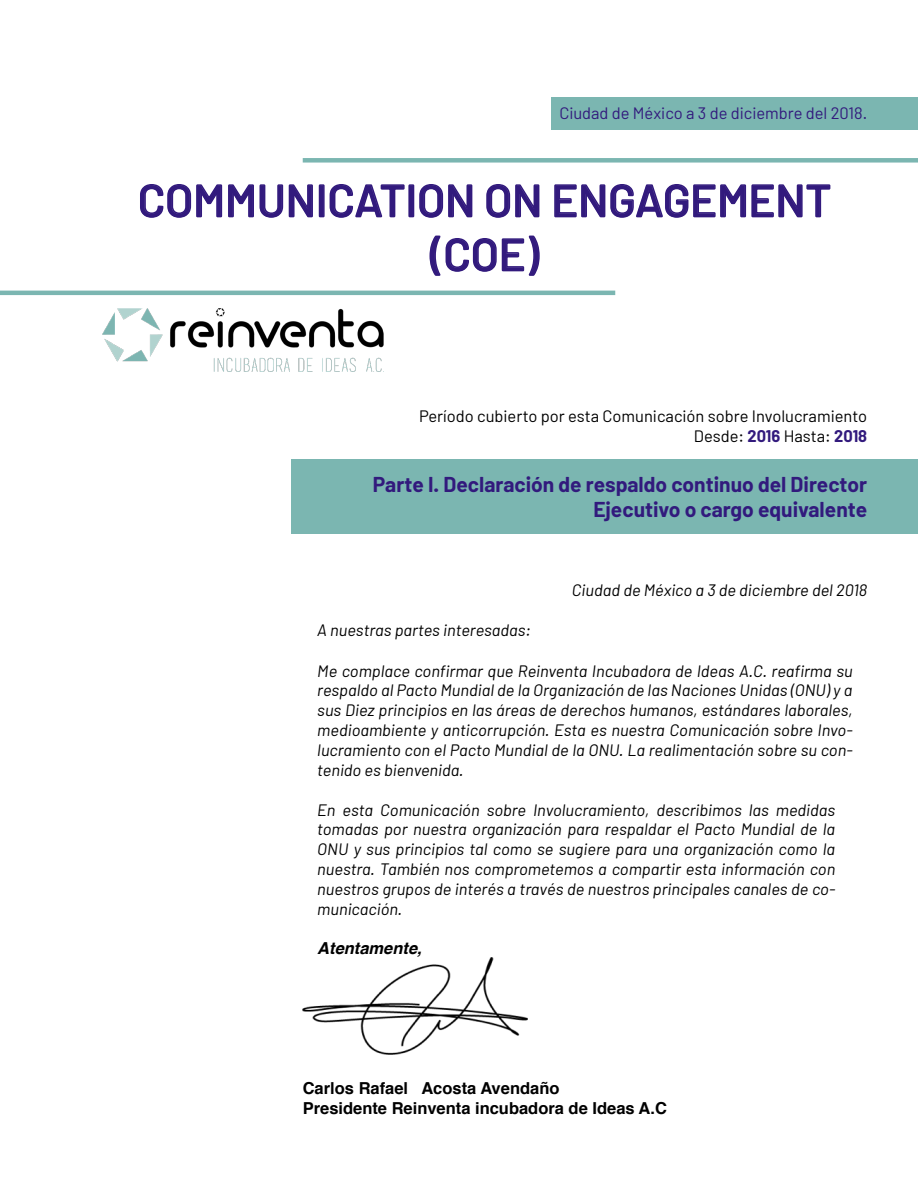
<style>
.page{position:relative;width:918px;height:1188px;background:#fff}
.page>*{position:absolute;margin:0;border:0;box-sizing:border-box;transform-origin:0 0}
.t1{font:500 45px/54px "Barlow";color:#321a7d;text-align:center}
.t2{font:700 21px/25.2px "Barlow";color:#321a7d;text-align:right}
.t3{font:italic 16.5px/19.8px "Barlow";color:#000;text-align:justify}
.t4{font:16.5px/19.8px "Barlow";color:#000;text-align:right}
.t5{font:700 16.5px/19.8px "Helvetica";color:#000}
.t6{font:16.5px "Barlow";color:#321a7d}
.t7{font:italic 700 16.5px "Helvetica";color:#000}
.s1{font-weight:700;color:#321a7d}
</style>
<div class="page">
<div style="left:551px;top:97px;width:367px;height:33px;background:#7bb6b1"></div>
<svg style="left:140px;top:184px;width:333px;height:34px"></svg>
<svg style="left:486px;top:184px;width:54px;height:34px"></svg>
<svg style="left:554px;top:184px;width:277px;height:34px"></svg>
<svg style="left:429px;top:235px;width:111px;height:41px"></svg>
<div style="left:303px;top:158px;width:615px;height:5px;background:#7bb6b1"></div>
<hr style="left:0;top:291px;width:615px;height:4px;background:#7bb6b1">
<img style="left:102px;top:308px;width:282px;height:63px">
<div style="left:291px;top:459px;width:627px;height:74px;background:#7bb6b1"></div>
<img style="left:303px;top:957px;width:224px;height:97px">
<p class="t6" style="left:559px;top:103px;width:309px">Ciudad de México a 3 de diciembre del 2018.</p>
<h1 class="t1" style="left:138px;top:172px;width:695px">COMMUNICATION ON ENGAGEMENT (COE)</h1>
<p class="t4" style="left:419px;top:405px;width:450px">Período cubierto por esta Comunicación sobre Involucramiento<br>Desde: <span class="s1">2016</span> Hasta: <span class="s1">2018</span></p>
<p class="t2" style="left:373px;top:471px;width:496px">Parte I. Declaración de respaldo continuo del Director<br>Ejecutivo o cargo equivalente</p>
<p class="t3" style="left:572px;top:580px;width:297px">Ciudad de México a 3 de diciembre del 2018</p>
<p class="t3" style="left:317px;top:620px;width:215px">A nuestras partes interesadas:</p>
<p class="t3" style="left:317px;top:660px;width:537px">Me complace confirmar que Reinventa Incubadora de Ideas A.C. reafirma su respaldo al Pacto Mundial de la Organización de las Naciones Unidas (ONU) y a sus Diez principios en las áreas de derechos humanos, estándares laborales, medioambiente y anticorrupción. Esta es nuestra Comunicación sobre Invo&shy;lucramiento con el Pacto Mundial de la ONU. La realimentación sobre su con&shy;tenido es bienvenida.</p>
<p class="t3" style="left:317px;top:799px;width:520px">En esta Comunicación sobre Involucramiento, describimos las medidas tomadas por nuestra organización para respaldar el Pacto Mundial de la ONU y sus principios tal como se sugiere para una organización como la nuestra. También nos comprometemos a compartir esta información con nuestros grupos de interés a través de nuestros principales canales de co&shy;municación.</p>
<p class="t7" style="left:317px;top:942px;width:106px">Atentamente,</p>
<p class="t5" style="left:303px;top:1079px;width:366px">Carlos Rafael Acosta Avendaño<br>Presidente Reinventa incubadora de Ideas A.C</p>
</div>
